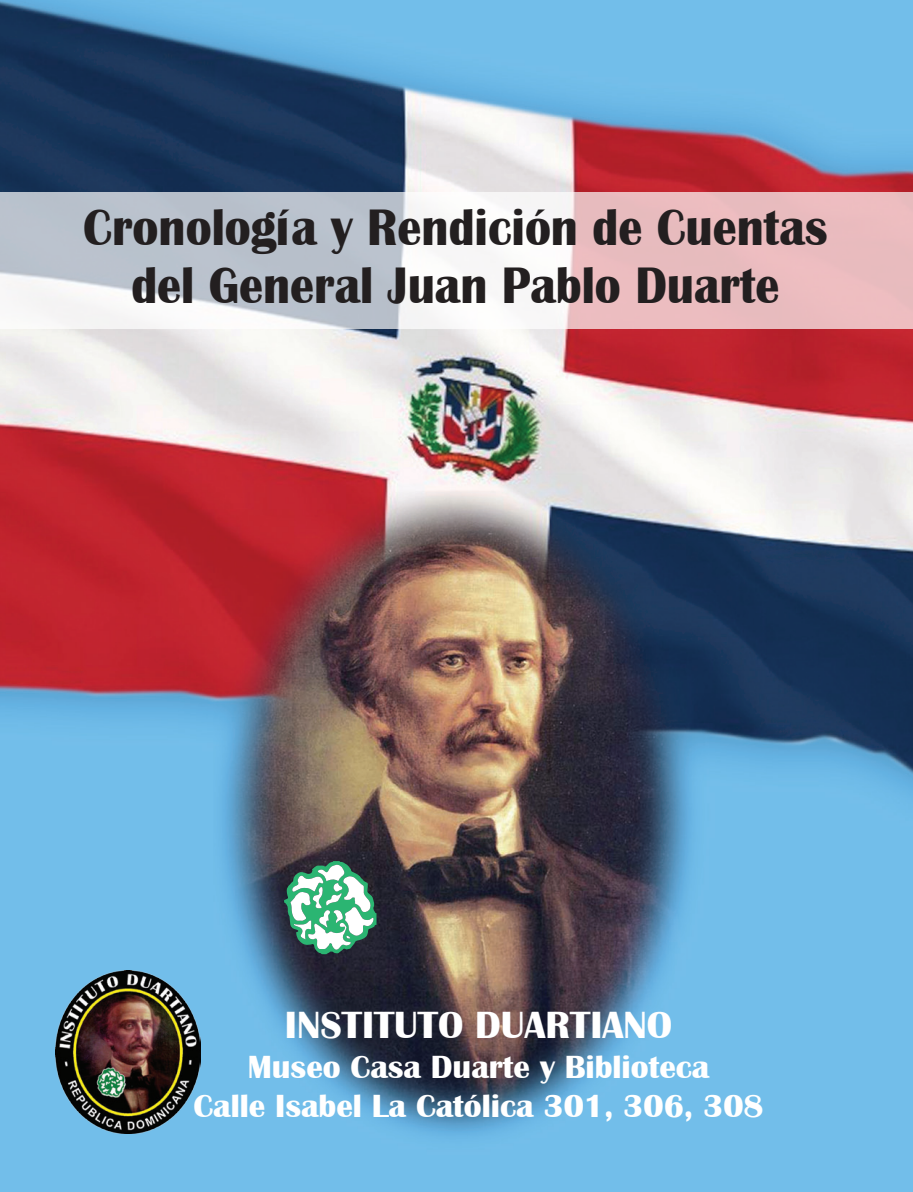
<style>
.page{position:relative;width:913px;height:1192px;background:#fff}
.page>*{position:absolute;margin:0;border:0;box-sizing:border-box;transform-origin:0 0}
.t1{font:700 52.8px/57.6px "Britannic";color:#231f20;text-align:center;scale:.91 1}
.t2{font:700 39px "Britannic";color:#fff}
.t3{font:700 33px/39.6px "Britannic";color:#fff;text-align:center}
</style>
<div class="page">
<img style="left:0;top:0;width:913px;height:1192px">
<svg style="left:0;top:192px;width:913px;height:137px"></svg>
<svg style="left:284px;top:861px;width:92px;height:93px"></svg>
<img style="left:56px;top:970px;width:144px;height:164px">
<h1 class="t1" style="left:83px;top:199px;width:819px">Cronología y Rendición de Cuentas del General Juan Pablo Duarte</h1>
<p class="t2" style="left:285px;top:1003px;width:389px">INSTITUTO DUARTIANO</p>
<p class="t3" style="left:193px;top:1047px;width:572px">Museo Casa Duarte y Biblioteca<br>Calle Isabel La Católica 301, 306, 308</p>
</div>
